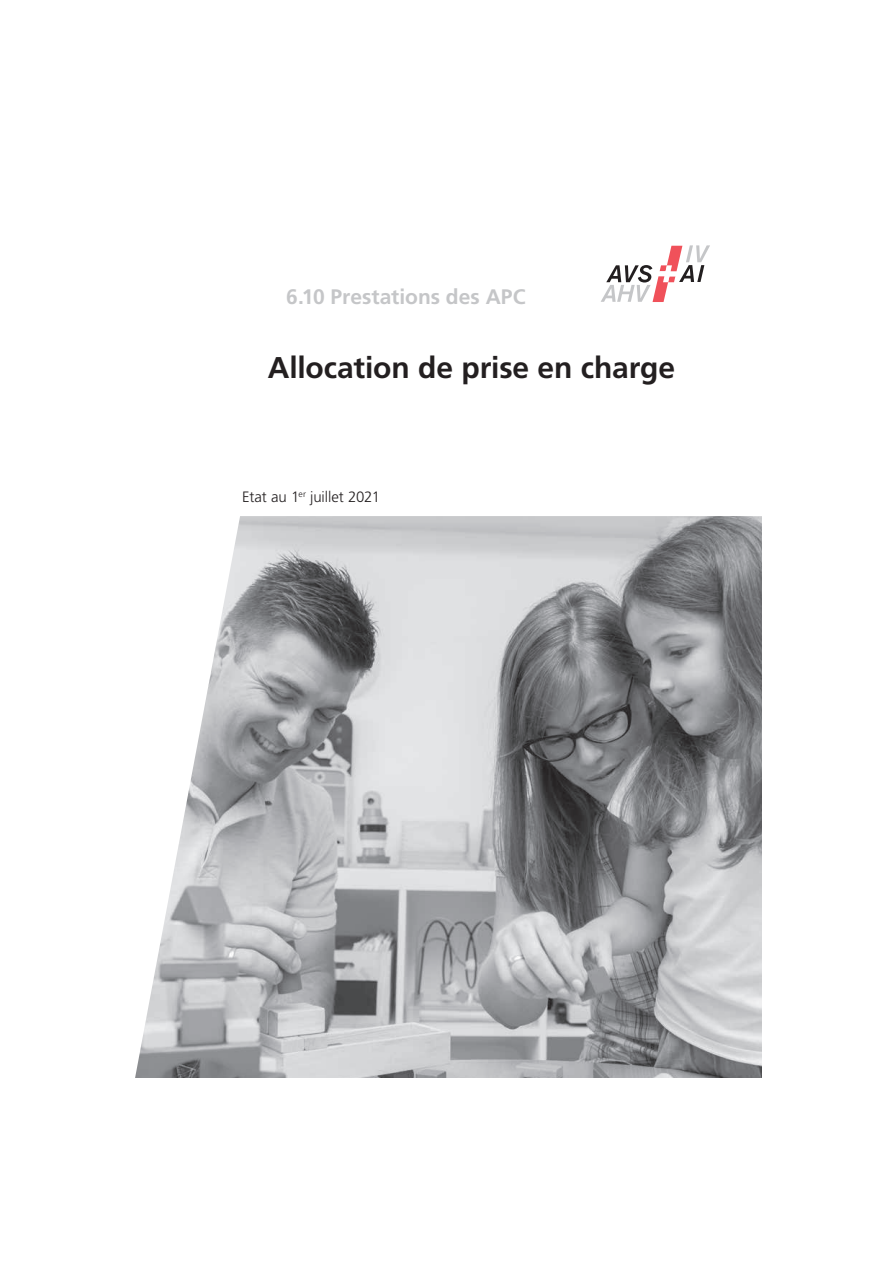
<style>
.page{position:relative;width:893px;height:1263px;background:#fff}
.page>*{position:absolute;margin:0;border:0;box-sizing:border-box;transform-origin:0 0}
.t1{font:700 30px "Frutiger LT Std";color:#231f20}
.t2{font:700 21px "Frutiger LT Std";color:#c5c6c8}
.t3{font:300 15px "Frutiger LT Std";letter-spacing:-.01em;color:#231f20}
</style>
<div class="page">
<svg style="left:601px;top:245px;width:109px;height:57px"></svg>
<img style="left:135px;top:516px;width:626px;height:562px">
<p class="t2" style="left:286px;top:288px;width:241px">6.10 Prestations des APC</p>
<p class="t1" style="left:268px;top:354px;width:409px">Allocation de prise en charge</p>
<p class="t3" style="left:242px;top:491px;width:139px">Etat au 1<sup>er</sup> juillet 2021</p>
</div>
